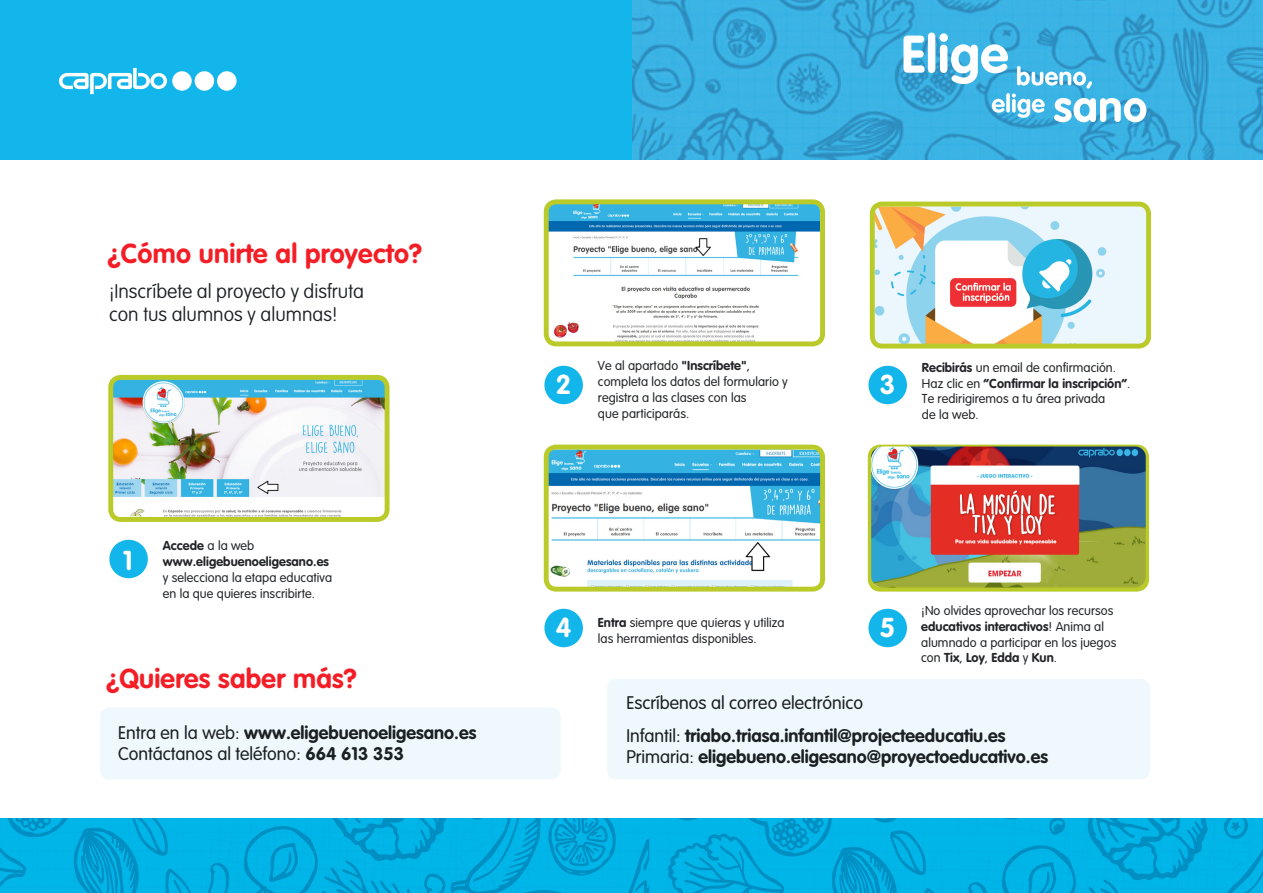
<style>
.page{position:relative;width:1263px;height:893px;background:#fff}
.page>*{position:absolute;margin:0;border:0;box-sizing:border-box;transform-origin:0 0}
.t1{font:700 27px "VAG Rounded Std";letter-spacing:.01em;color:#f31e26}
.t2{font:700 27px "VAG Rounded Std";color:#fff}
.t3{font:100 19.5px/23.4px "VAG Rounded Std";color:#1b2022}
.t4{font:700 18px/21px "VAG Rounded LT Pro";color:#1b2022}
.t5{font:300 18px/21px "VAG Rounded LT Pro";color:#1b2022}
.t6{font:300 12.75px/15.8px "VAG Rounded LT Pro";letter-spacing:.005em;color:#222527}
.t7{font:700 12.75px/15.8px "VAG Rounded LT Pro";letter-spacing:.005em;color:#222527}
.s1{font-weight:300}
.s2{font-weight:700}
</style>
<div class="page">
<div style="left:0;top:0;width:697px;height:160px;background:#13b6ea"></div>
<img style="left:633px;top:0;width:630px;height:160px">
<div style="left:544px;top:366px;width:39px;height:38px;background:#13b6ea;border-radius:50%"></div>
<div style="left:868px;top:366px;width:39px;height:38px;background:#13b6ea;border-radius:50%"></div>
<div style="left:544px;top:609px;width:39px;height:38px;background:#13b6ea;border-radius:50%"></div>
<div style="left:868px;top:609px;width:39px;height:38px;background:#13b6ea;border-radius:50%"></div>
<svg style="left:903px;top:36px;width:22px;height:37px"></svg>
<div style="left:928px;top:33px;width:7px;height:40px;background:#fff;border-radius:4px"></div>
<svg style="left:939px;top:33px;width:207px;height:89px"></svg>
<svg style="left:59px;top:68px;width:108px;height:26px"></svg>
<div style="left:172px;top:71px;width:20px;height:20px;background:#fff;border-radius:50%"></div>
<div style="left:195px;top:71px;width:19px;height:20px;background:#fff;border-radius:50%"></div>
<div style="left:217px;top:71px;width:20px;height:20px;background:#fff;border-radius:50%"></div>
<div style="left:109px;top:540px;width:39px;height:38px;background:#13b6ea;border-radius:50%"></div>
<img style="left:108px;top:375px;width:281px;height:147px">
<svg style="left:544px;top:199px;width:281px;height:147px"></svg>
<svg style="left:870px;top:202px;width:281px;height:147px"></svg>
<div style="left:100px;top:707px;width:461px;height:72px;background:#eff8fd;border-radius:9px"></div>
<div style="left:607px;top:679px;width:543px;height:100px;background:#eff8fd;border-radius:9px"></div>
<img style="left:0;top:818px;width:1263px;height:75px">
<svg style="left:544px;top:445px;width:281px;height:147px"></svg>
<svg style="left:868px;top:445px;width:281px;height:147px;background:#bdcc3c"></svg>
<img style="left:871px;top:446px;width:275px;height:141px">
<h1 class="t1" style="left:108px;top:238px;width:316px">¿Cómo unirte al proyecto?</h1>
<h2 class="t3" style="left:109px;top:280px;width:256px">¡Inscríbete al proyecto y disfruta con tus alumnos y alumnas!</h2>
<h1 class="t2" style="left:123px;top:544px;width:11px">1</h1>
<p class="t7" style="left:163px;top:538px;width:168px">Accede <span class="s1">a la web </span>www.eligebuenoeligesano.es</p>
<p class="t6" style="left:163px;top:570px;width:171px">y selecciona la etapa educativa en la que quieres inscribirte.</p>
<h1 class="t1" style="left:106px;top:663px;width:252px">¿Quieres saber más?</h1>
<p class="t6" style="left:598px;top:358px;width:191px">Ve al apartado <span class="s2">"Inscríbete"</span>, completa los datos del formulario y registra a las clases con las<br>que participarás.</p>
<h1 class="t2" style="left:556px;top:369px;width:17px">2</h1>
<h1 class="t2" style="left:880px;top:369px;width:17px">3</h1>
<p class="t6" style="left:922px;top:360px;width:210px"><span class="s2">Recibirás</span> un email de confirmación.<br>Haz clic en <span class="s2">“Confirmar la inscripción”</span>.<br>Te redirigiremos a tu área privada<br>de la web.</p>
<p class="t6" style="left:598px;top:615px;width:188px"><span class="s2">Entra</span> siempre que quieras y utiliza las herramientas disponibles.</p>
<p class="t6" style="left:921px;top:603px;width:197px">¡No olvides aprovechar los recursos <span class="s2">educativos interactivos</span>! Anima al alumnado a participar en los juegos con <span class="s2">Tix</span>, <span class="s2">Loy</span>, <span class="s2">Edda</span> y <span class="s2">Kun</span>.</p>
<h1 class="t2" style="left:556px;top:612px;width:17px">4</h1>
<h1 class="t2" style="left:880px;top:612px;width:17px">5</h1>
<h3 class="t5" style="left:626px;top:693px;width:238px">Escríbenos al correo electrónico</h3>
<h3 class="t5" style="left:118px;top:723px;width:360px">Entra en la web: <span class="s2">www.eligebuenoeligesano.es<br></span>Contáctanos al teléfono: <span class="s2">664 613 353</span></h3>
<h3 class="t4" style="left:626px;top:725px;width:423px"><span class="s1">Infantil:</span> triabo.triasa.infantil@projecteeducatiu.es<br><span class="s1">Primaria:</span> eligebueno.eligesano@proyectoeducativo.es</h3>
</div>
